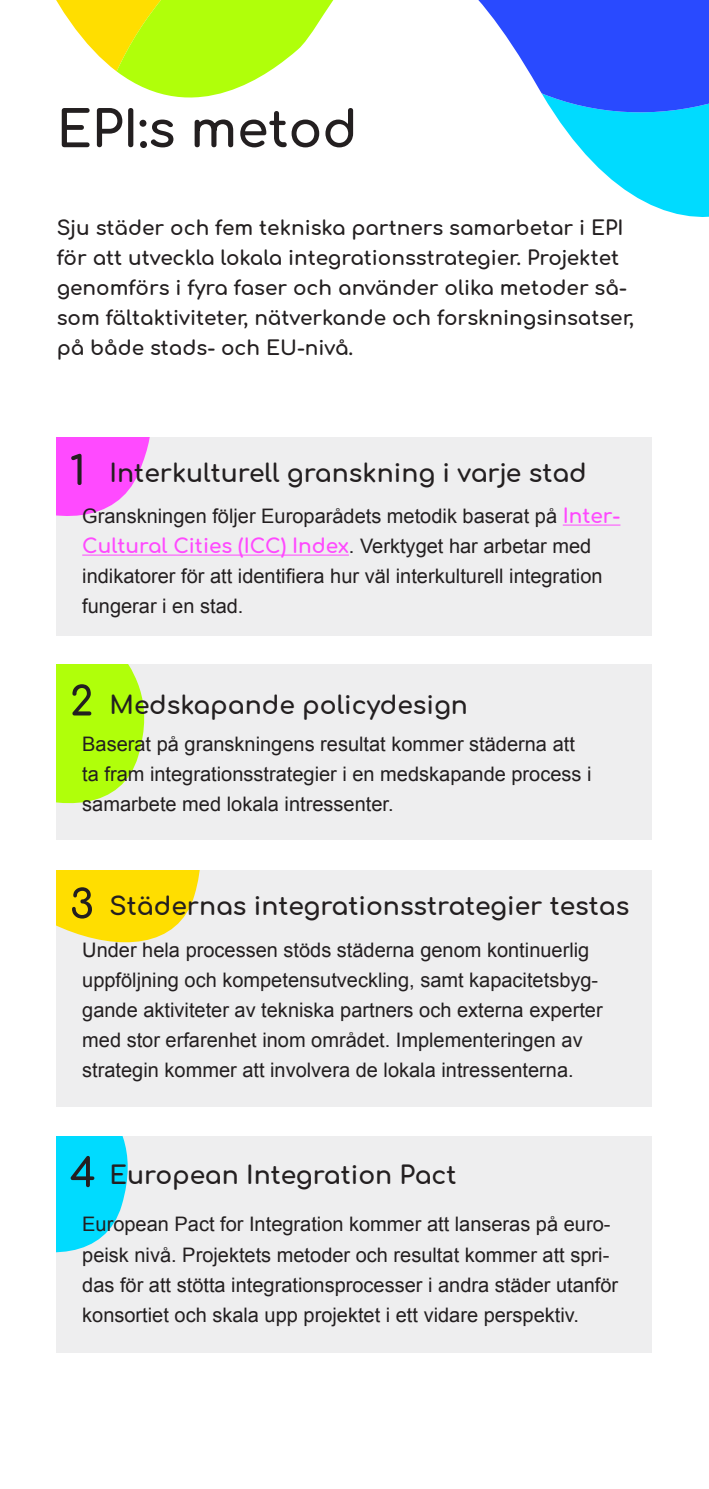
<style>
.page{position:relative;width:709px;height:1489px;background:#fff}
.page>*{position:absolute;margin:0;border:0;box-sizing:border-box;transform-origin:0 0}
.t1{font:700 50.25px "Comfortaa";color:#231f20}
.t2{font:700 25px "Comfortaa";color:#231f20}
.t3{font:20px/30px "Arial";color:#231f20}
.t4{font:700 20px/30px "Comfortaa";color:#231f20}
.s1{font-family:"Comfortaa";font-weight:700;color:#ff4aff}
</style>
<div class="page">
<div style="left:57px;top:437px;width:595px;height:199px;background:#eeeeef"></div>
<svg style="left:57px;top:437px;width:126px;height:119px"></svg>
<hr style="left:562px;top:524px;width:58px;height:1px;background:#ff4aff">
<hr style="left:82px;top:554px;width:267px;height:1px;background:#ff4aff">
<div style="left:57px;top:664px;width:595px;height:176px;background:#eeeeef"></div>
<svg style="left:57px;top:664px;width:88px;height:140px"></svg>
<div style="left:57px;top:870px;width:595px;height:236px;background:#eeeeef"></div>
<svg style="left:57px;top:870px;width:143px;height:73px"></svg>
<div style="left:57px;top:1135px;width:595px;height:217px;background:#eeeeef"></div>
<svg style="left:57px;top:1135px;width:98px;height:118px"></svg>
<svg style="left:571px;top:137px;width:138px;height:80px;fill:#00dbff"></svg>
<svg style="left:56px;top:0;width:278px;height:98px"></svg>
<svg style="left:478px;top:0;width:231px;height:137px"></svg>
<p class="t1" style="left:57px;top:84px;width:302px">EPI:s metod</p>
<p class="t4" style="left:57px;top:210px;width:579px">Sju städer och fem tekniska partners samarbetar i EPI för att utveckla lokala integrationsstrategier. Projektet genomförs i fyra faser och använder olika metoder så&shy;som fältaktiviteter, nätverkande och forskningsinsatser, på både stads- och EU-nivå.</p>
<p class="t2" style="left:110px;top:450px;width:478px">Interkulturell granskning i varje stad</p>
<p class="t3" style="left:82px;top:501px;width:539px">Granskningen följer Europarådets metodik baserat på <span class="s1">Inter-Cultural Cities (ICC) Index</span>. Verktyget har arbetar med indikatorer för att identifiera hur väl interkulturell integration fungerar i en stad.</p>
<p class="t2" style="left:110px;top:682px;width:360px">Medskapande policydesign</p>
<p class="t3" style="left:82px;top:729px;width:511px">Baserat på granskningens resultat kommer städerna att ta fram integrationsstrategier i en medskapande process i samarbete med lokala intressenter.</p>
<p class="t2" style="left:110px;top:883px;width:521px">Städernas integrationsstrategier testas</p>
<p class="t3" style="left:82px;top:935px;width:522px">Under hela processen stöds städerna genom kontinuerlig uppföljning och kompetensutveckling, samt kapacitetsbyg&shy;gande aktiviteter av tekniska partners och externa experter med stor erfarenhet inom området. Implementeringen av strategin kommer att involvera de lokala intressenterna.</p>
<p class="t2" style="left:110px;top:1152px;width:348px">European Integration Pact</p>
<p class="t3" style="left:82px;top:1209px;width:537px">European Pact for Integration kommer att lanseras på euro&shy;peisk nivå. Projektets metoder och resultat kommer att spri&shy;das för att stötta integrationsprocesser i andra städer utanför konsortiet och skala upp projektet i ett vidare perspektiv.</p>
</div>
